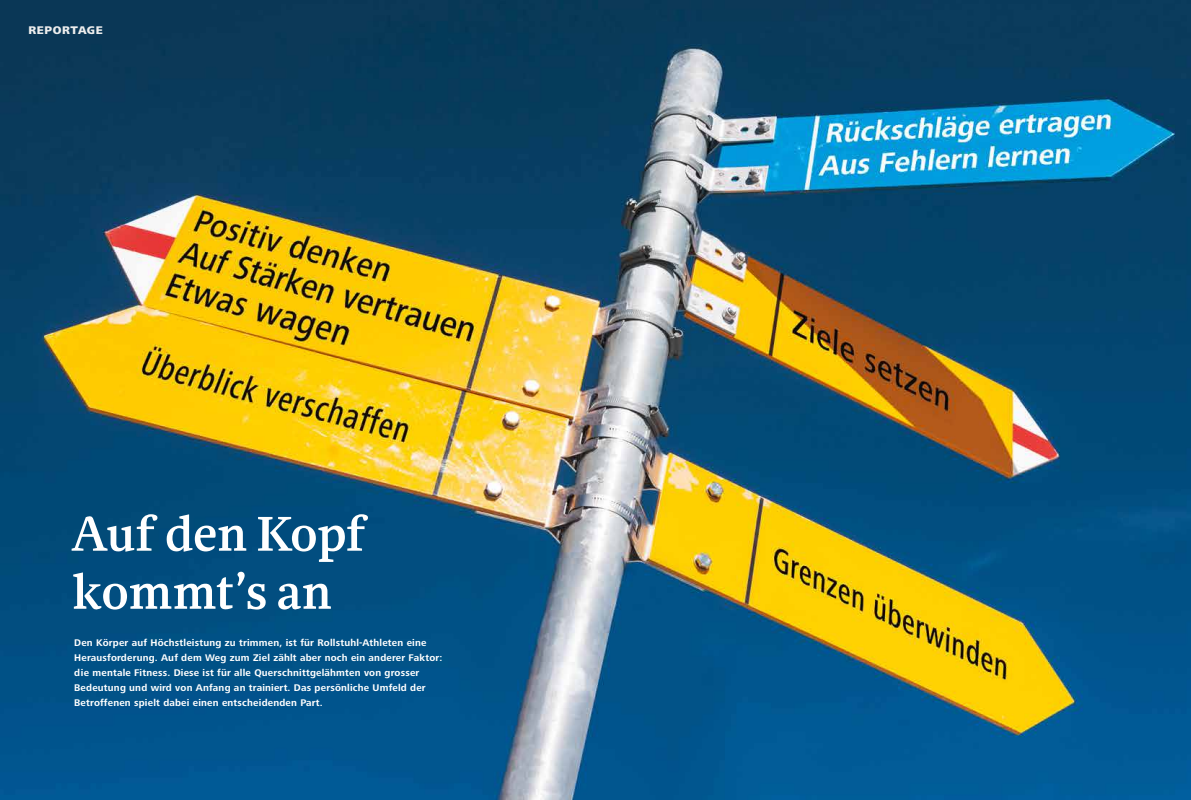
<style>
.page{position:relative;width:1191px;height:800px;background:#fff}
.page>*{position:absolute;margin:0;border:0;box-sizing:border-box;transform-origin:0 0}
.t1{font:700 50px/58px "NN Rekja";letter-spacing:-.01em;color:#fff}
.t2{font:800 11.5px "Frutiger Next Pro";letter-spacing:.05em;color:#ededed}
.t3{font:700 10px/15px "Frutiger Next Pro";letter-spacing:.02em;color:#fff}
</style>
<div class="page">
<img style="left:0;top:0;width:1191px;height:799px">
<p class="t2" style="left:28px;top:23px;width:76px">REPORTAGE</p>
<h1 class="t1" style="left:72px;top:504px;width:297px">Auf den Kopf kommt’s an</h1>
<p class="t3" style="left:74px;top:635px;width:370px">Den Körper auf Höchstleistung zu trimmen, ist für Rollstuhl-Athleten eine Herausforderung. Auf dem Weg zum Ziel zählt aber noch ein anderer Faktor: die mentale Fitness. Diese ist für alle Querschnittgelähmten von grosser Bedeutung und wird von Anfang an trainiert. Das persönliche Umfeld der Betroffenen spielt dabei einen entscheidenden Part.</p>
</div>
